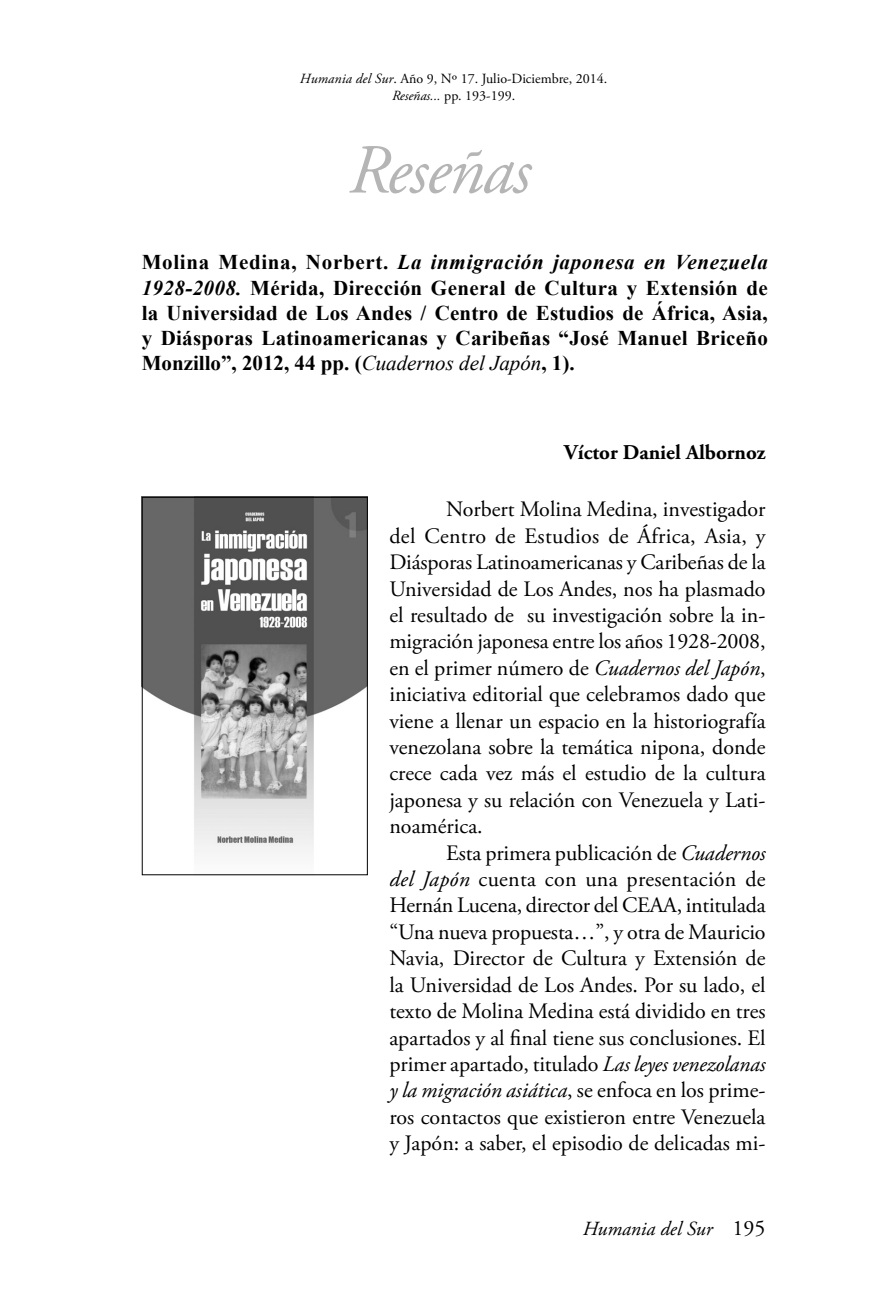
<style>
.page{position:relative;width:879px;height:1304px;background:#fff}
.page>*{position:absolute;margin:0;border:0;box-sizing:border-box;transform-origin:0 0}
.t1{font:italic 70px "Adobe Garamond Pro";letter-spacing:-.02em;color:#b5b5b5}
.t2{font:22px/26.4px "Adobe Garamond Pro";letter-spacing:-.01em;color:#000;text-align:justify}
.t3{font:700 21px/25.2px "Times New Roman";letter-spacing:.015em;color:#000;text-align:justify}
.t4{font:700 21px "Adobe Garamond Pro";color:#000}
.t5{font:italic 20px "Adobe Garamond Pro";color:#000}
.t6{font:14px/16.8px "Adobe Garamond Pro";color:#000;text-align:center}
.s1{font-style:italic}
.s2{font-weight:400;font-style:italic}
.s3{font-style:normal;font-size:22px}
</style>
<div class="page">
<img style="left:144px;top:499px;width:222px;height:355px">
<div style="left:142px;top:497px;width:226px;height:378px;border:1px solid #000"></div>
<p class="t6" style="left:300px;top:72px;width:309px"><span class="s1">Humania del Sur</span>. Año 9, Nº 17. Julio-Diciembre, 2014.<br><span class="s1">Reseñas...</span> pp. 193-199.</p>
<h1 class="t1" style="left:348px;top:142px;width:184px">Reseñas</h1>
<p class="t3" style="left:142px;top:250px;width:628px">Molina Medina, Norbert. <span class="s1">La inmigración japonesa en Venezuela 1928-2008.</span> Mérida, Dirección General de Cultura y Extensión de la Universidad de Los Andes / Centro de Estudios de África, Asia, y Diásporas Latinoamericanas y Caribeñas “José Manuel Briceño Monzillo”, 2012, 44 pp. (<span class="s2">Cuadernos del Japón</span>, 1).</p>
<p class="t4" style="left:564px;top:443px;width:203px">Víctor Daniel Albornoz</p>
<p class="t2" style="left:389px;top:498px;width:378px;text-indent:57px">Norbert Molina Medina, investigador del Centro de Estudios de África, Asia, y Diásporas Latinoamericanas y Caribeñas de la Universidad de Los Andes, nos ha plasmado el resultado de su investigación sobre la in&shy;migración japonesa entre los años 1928-2008, en el primer número de <span class="s1">Cuadernos del Japón</span>, iniciativa editorial que celebramos dado que viene a llenar un espacio en la historiografía venezolana sobre la temática nipona, donde crece cada vez más el estudio de la cultura japonesa y su relación con Venezuela y Lati&shy;noamérica.</p>
<p class="t2" style="left:389px;top:841px;width:378px;text-indent:57px">Esta primera publicación de <span class="s1">Cuadernos del Japón</span> cuenta con una presentación de Hernán Lucena, director del CEAA, intitulada “Una nueva propuesta…”, y otra de Mauricio Navia, Director de Cultura y Extensión de la Universidad de Los Andes. Por su lado, el texto de Molina Medina está dividido en tres apartados y al final tiene sus conclusiones. El primer apartado, titulado <span class="s1">Las leyes venezolanas y la migración asiática</span>, se enfoca en los prime&shy;ros contactos que existieron entre Venezuela y Japón: a saber, el episodio de delicadas mi-</p>
<p class="t5" style="left:583px;top:1220px;width:184px">Humania del Sur <span class="s3">195</span></p>
</div>
